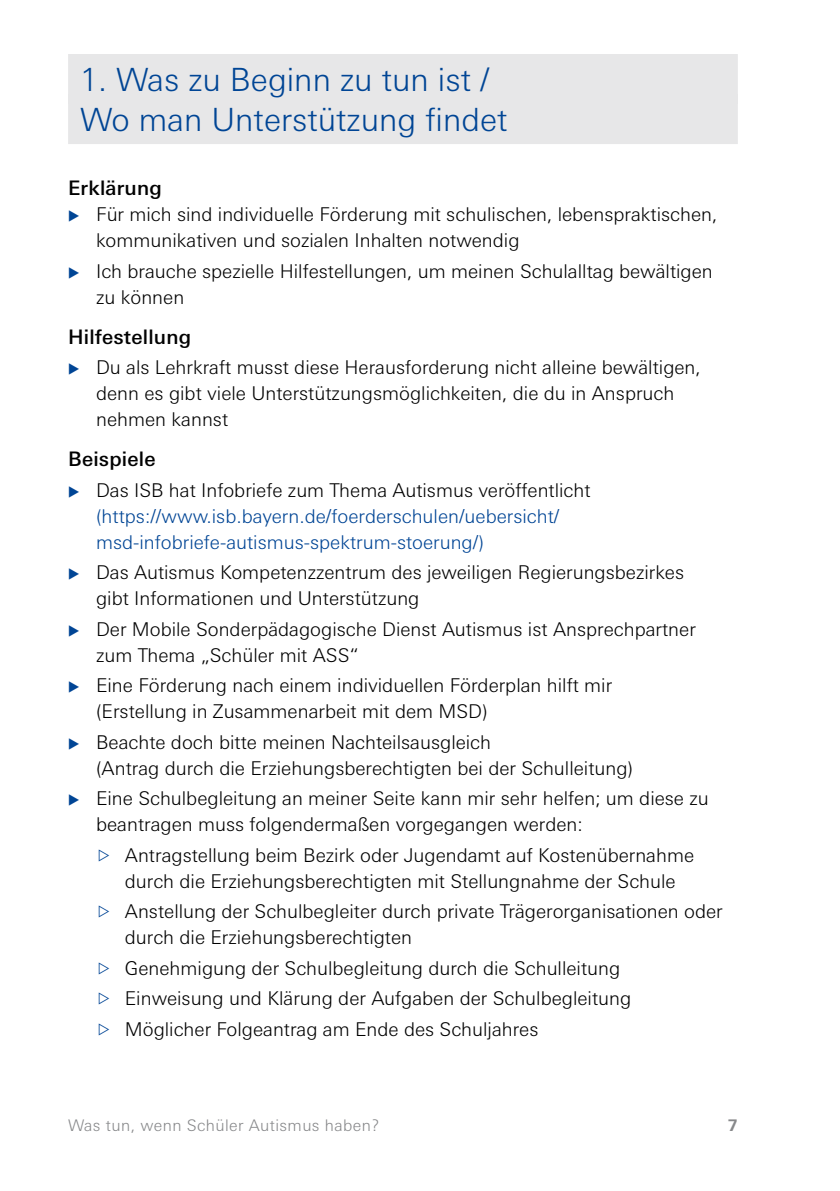
<style>
.page{position:relative;width:840px;height:1191px;background:#fff}
.page>*{position:absolute;margin:0;border:0;box-sizing:border-box;transform-origin:0 0}
.t1{font:300 32px/40px "LT Univers Basic";color:#004595}
.t2{font:500 20px "LT Univers Basic";letter-spacing:.01em;color:#000}
.t3{font:300 19px/26px "LT Univers Basic";color:#000}
.t4{font:300 19px/26px "LT Univers Basic";color:#004595}
.t5{font:300 16px "LT Univers Basic";letter-spacing:.025em;color:#87888a}
.t6{font:700 16px "LT Univers Basic";color:#87888a}
.s1{color:#004595}
</style>
<div class="page">
<div style="left:68px;top:54px;width:669px;height:50px;background:#e7e7e8"></div>
<div style="left:68px;top:94px;width:669px;height:50px;background:#e7e7e8"></div>
<h1 class="t1" style="left:80px;top:59px;width:428px">1. Was zu Beginn zu tun ist /<br>Wo man Unterstützung findet</h1>
<p class="t2" style="left:68px;top:176px;width:95px">Erklärung</p>
<p class="t3" style="left:96px;top:201px;width:622px">Für mich sind individuelle Förderung mit schulischen, lebenspraktischen, kommunikativen und sozialen Inhalten notwendig</p>
<p class="t3" style="left:96px;top:258px;width:618px">Ich brauche spezielle Hilfestellungen, um meinen Schulalltag bewältigen zu können</p>
<p class="t2" style="left:68px;top:325px;width:124px">Hilfestellung</p>
<p class="t3" style="left:96px;top:354px;width:606px">Du als Lehrkraft musst diese Herausforderung nicht alleine bewältigen, denn es gibt viele Unterstützungsmöglichkeiten, die du in Anspruch nehmen kannst</p>
<p class="t2" style="left:68px;top:447px;width:89px">Beispiele</p>
<p class="t3" style="left:96px;top:476px;width:495px">Das ISB hat Infobriefe zum Thema Autismus veröffentlicht</p>
<p class="t4" style="left:96px;top:502px;width:464px">(https://www.isb.bayern.de/foerderschulen/uebersicht/ msd-infobriefe-autismus-spektrum-stoerung/)</p>
<p class="t3" style="left:96px;top:559px;width:589px">Das Autismus Kompetenzzentrum des jeweiligen Regierungsbezirkes gibt Informationen und Unterstützung</p>
<p class="t3" style="left:96px;top:615px;width:601px">Der Mobile Sonderpädagogische Dienst Autismus ist Ansprechpartner zum Thema „Schüler mit ASS“</p>
<p class="t3" style="left:96px;top:672px;width:517px">Eine Förderung nach einem individuellen Förderplan hilft mir (Erstellung in Zusammenarbeit mit dem MSD)</p>
<p class="t3" style="left:96px;top:729px;width:538px">Beachte doch bitte meinen Nachteilsausgleich<br>(Antrag durch die Erziehungsberechtigten bei der Schulleitung)</p>
<p class="t3" style="left:96px;top:785px;width:613px">Eine Schulbegleitung an meiner Seite kann mir sehr helfen; um diese zu beantragen muss folgendermaßen vorgegangen werden:</p>
<p class="t3" style="left:96px;top:842px;width:599px;text-align:center"><span class="s1">▷</span> Antragstellung beim Bezirk oder Jugendamt auf Kostenübernahme durch die Erziehungsberechtigten mit Stellungnahme der Schule</p>
<p class="t3" style="left:125px;top:898px;width:599px;text-indent:-28px"><span class="s1">▷</span> Anstellung der Schulbegleiter durch private Trägerorganisationen oder durch die Erziehungsberechtigten</p>
<p class="t3" style="left:96px;top:952px;width:536px;line-height:30.6px"><span class="s1">▷</span> Genehmigung der Schulbegleitung durch die Schulleitung <span class="s1">▷</span> Einweisung und Klärung der Aufgaben der Schulbegleitung <span class="s1">▷</span> Möglicher Folgeantrag am Ende des Schuljahres</p>
<p class="t5" style="left:68px;top:1116px;width:312px">Was tun, wenn Schüler Autismus haben?</p>
<p class="t6" style="left:727px;top:1116px;width:12px">7</p>
</div>
